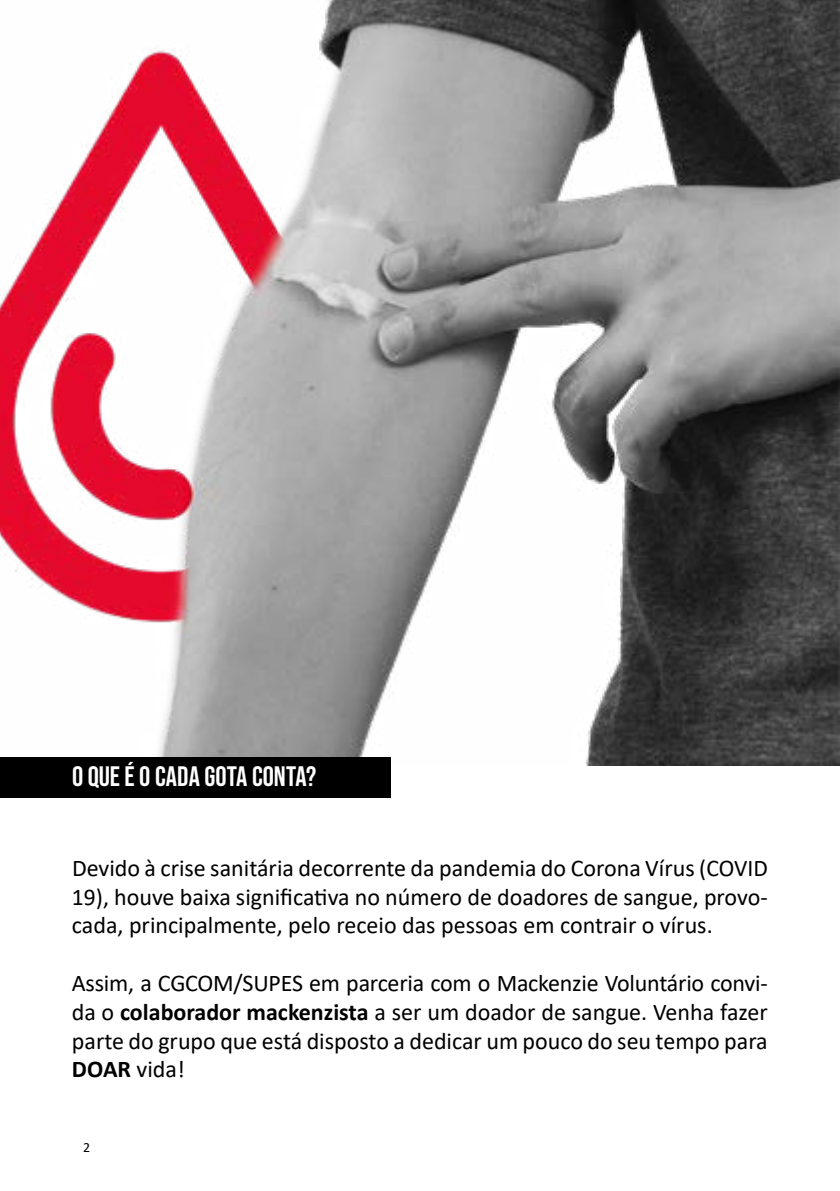
<style>
.page{position:relative;width:840px;height:1191px;background:#fff}
.page>*{position:absolute;margin:0;border:0;box-sizing:border-box;transform-origin:0 0}
.t1{font:28px "Bebas Neue";color:#fff}
.t2{font:24px/28.8px "Calibri";color:#000;text-align:justify}
.t3{font:14px "Calibri";color:#000}
.s1{font-weight:700}
</style>
<div class="page">
<img style="left:0;top:0;width:839px;height:765px">
<div style="left:0;top:757px;width:390px;height:40px;background:#000"></div>
<p class="t1" style="left:72px;top:760px;width:246px">O QUE É O CADA GOTA CONTA?</p>
<p class="t2" style="left:72px;top:853px;width:697px">Devido à crise sanitária decorrente da pandemia do Corona Vírus (COVID 19), houve baixa significativa no número de doadores de sangue, provo&shy;cada, principalmente, pelo receio das pessoas em contrair o vírus.</p>
<p class="t2" style="left:72px;top:968px;width:697px">Assim, a CGCOM/SUPES em parceria com o Mackenzie Voluntário convi&shy;da o <span class="s1">colaborador mackenzista</span> a ser um doador de sangue. Venha fazer parte do grupo que está disposto a dedicar um pouco do seu tempo para <span class="s1">DOAR</span> vida!</p>
<p class="t3" style="left:83px;top:1137px;width:9px">2</p>
</div>
